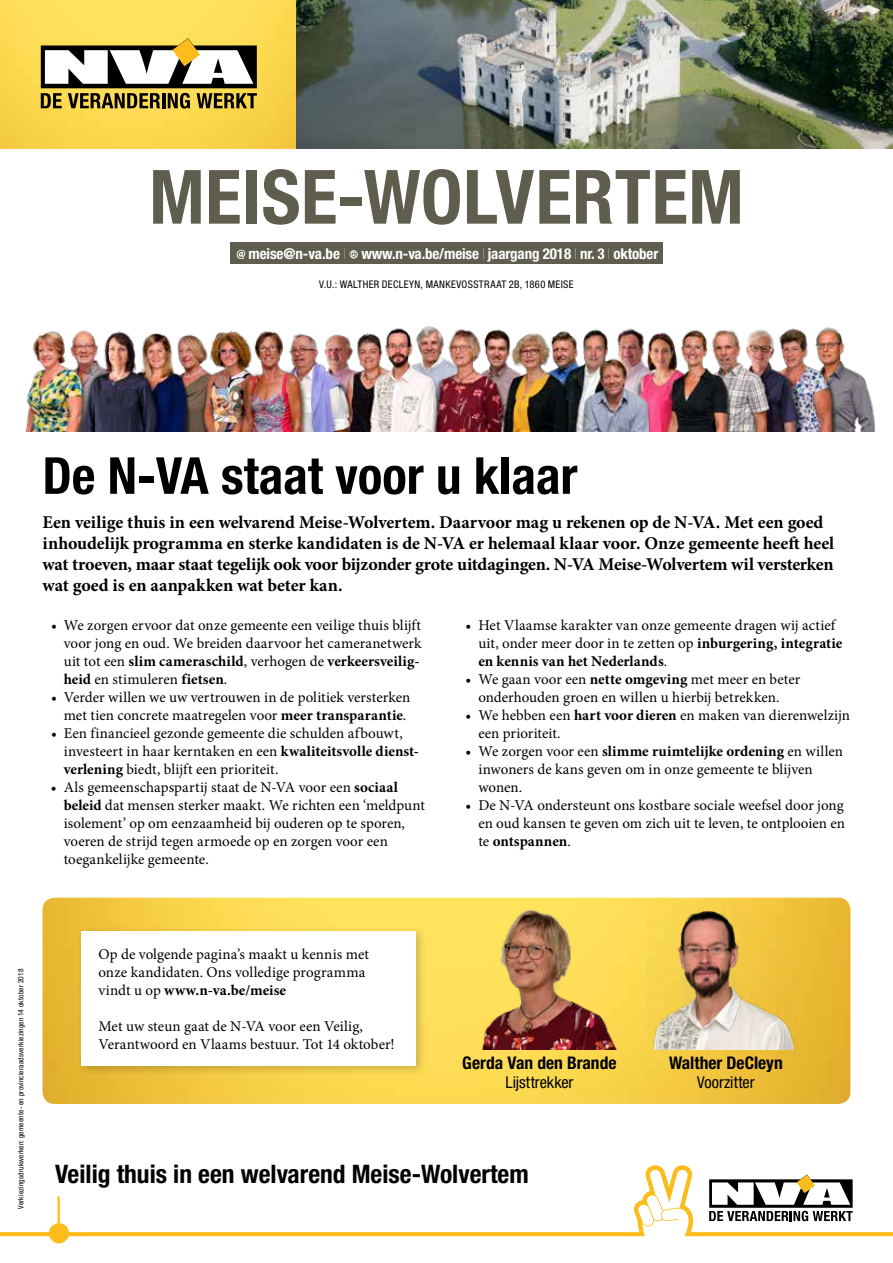
<style>
.page{position:relative;width:893px;height:1263px;background:#fff}
.page>*{position:absolute;margin:0;border:0;box-sizing:border-box;transform-origin:0 0}
.t1{font:700 condensed 75px "Helvetica Neue LT Std";letter-spacing:.01em;color:#5e5d4e}
.t2{font:700 condensed 51px "Helvetica Neue LT Std";color:#000}
.t3{font:700 condensed 25.5px "Helvetica Neue LT Std";color:#000}
.t4{font:700 18px/21px "Minion Pro";letter-spacing:-.01em;color:#000}
.t5{font:700 condensed 17.4px "Helvetica Neue LT Std";color:#000}
.t6{font:condensed 16.35px "Helvetica Neue LT Std";color:#000}
.t7{font:15px/18px "Minion Pro";color:#000}
.t8{font:700 condensed 15px "Helvetica Neue LT Std";letter-spacing:-.01em;color:#fff}
.t9{font:condensed 10.5px "Helvetica Neue LT Std";letter-spacing:.03em;color:#000}
.t10{font:condensed 7.5px "Helvetica Neue LT Std";letter-spacing:.015em;color:#000}
.s1{font-weight:200}
.s2{font-weight:700}
</style>
<div class="page">
<img style="left:0;top:0;width:297px;height:149px">
<svg style="left:41px;top:38px;width:216px;height:71px"></svg>
<svg style="left:0;top:1165px;width:893px;height:71px"></svg>
<svg style="left:709px;top:1174px;width:144px;height:47px"></svg>
<div style="left:49px;top:1223px;width:20px;height:20px;background:#fcbd1c;border-radius:50%"></div>
<hr style="left:58px;top:1196px;width:2px;height:37px;background:#fcbd1c">
<div style="left:230px;top:242px;width:433px;height:22px;background:#5e5d4e"></div>
<svg style="left:237px;top:250px;width:8px;height:9px"></svg>
<svg style="left:349px;top:250px;width:9px;height:9px"></svg>
<img style="left:43px;top:898px;width:807px;height:206px">
<img style="left:297px;top:0;width:596px;height:149px">
<img style="left:647px;top:900px;width:150px;height:149px">
<img style="left:469px;top:900px;width:156px;height:149px">
<img style="left:25px;top:326px;width:851px;height:105px">
<div style="left:76px;top:925px;width:351px;height:152px;background:#000;opacity:.2"></div>
<div style="left:81px;top:931px;width:335px;height:135px;background:#fff"></div>
<h1 class="t1" style="left:149px;top:152px;width:596px">MEISE-WOLVERTEM</h1>
<p class="t8" style="left:249px;top:244px;width:411px">meise@n-va.be <span class="s1">I</span> www.n-va.be/meise <span class="s1">I</span> jaargang 2018 <span class="s1">I</span> nr. 3 <span class="s1">I</span> oktober</p>
<p class="t9" style="left:319px;top:278px;width:256px">V.U.: WALTHER DECLEYN, MANKEVOSSTRAAT 2B, 1860 MEISE</p>
<h2 class="t2" style="left:43px;top:445px;width:536px">De N-VA staat voor u klaar</h2>
<p class="t4" style="left:43px;top:511px;width:793px">Een veilige thuis in een welvarend Meise-Wolvertem. Daarvoor mag u rekenen op de N-VA. Met een goed inhoudelijk programma en sterke kandidaten is de N-VA er helemaal klaar voor. Onze gemeente heeft heel wat troeven, maar staat tegelijk ook voor bijzonder grote uitdagingen. N-VA Meise-Wolvertem wil versterken wat goed is en aanpakken wat beter kan.</p>
<p class="t7" style="left:64px;top:616px;width:359px;text-indent:-13px">• We zorgen ervoor dat onze gemeente een veilige thuis blijft voor jong en oud. We breiden daarvoor het cameranetwerk uit tot een <span class="s2">slim cameraschild</span>, verhogen de <span class="s2">verkeersveilig&shy;heid</span> en stimuleren <span class="s2">fietsen</span>.</p>
<p class="t7" style="left:51px;top:688px;width:361px;text-align:center">• Verder willen we uw vertrouwen in de politiek versterken met tien concrete maatregelen voor <span class="s2">meer transparantie</span>.</p>
<p class="t7" style="left:64px;top:724px;width:357px;text-indent:-13px">• Een financieel gezonde gemeente die schulden afbouwt, investeert in haar kerntaken en een <span class="s2">kwaliteitsvolle dienst&shy;verlening</span> biedt, blijft een prioriteit.</p>
<p class="t7" style="left:64px;top:778px;width:363px;text-indent:-13px">• Als gemeenschapspartij staat de N-VA voor een <span class="s2">sociaal beleid</span> dat mensen sterker maakt. We richten een ‘meldpunt isolement’ op om eenzaamheid bij ouderen op te sporen, voeren de strijd tegen armoede op en zorgen voor een toegankelijke gemeente.</p>
<p class="t7" style="left:478px;top:616px;width:366px;text-indent:-13px">• Het Vlaamse karakter van onze gemeente dragen wij actief uit, onder meer door in te zetten op <span class="s2">inburgering, integratie en kennis van het Nederlands</span>.</p>
<p class="t7" style="left:466px;top:670px;width:336px;text-align:center">• We gaan voor een <span class="s2">nette omgeving</span> met meer en beter onderhouden groen en willen u hierbij betrekken.</p>
<p class="t7" style="left:478px;top:706px;width:373px;text-indent:-13px">• We hebben een <span class="s2">hart voor dieren</span> en maken van dierenwelzijn een prioriteit.</p>
<p class="t7" style="left:478px;top:742px;width:366px;text-indent:-13px">• We zorgen voor een <span class="s2">slimme ruimtelijke ordening</span> en willen inwoners de kans geven om in onze gemeente te blijven wonen.</p>
<p class="t7" style="left:478px;top:796px;width:368px;text-align:justify;text-indent:-13px">• De N-VA ondersteunt ons kostbare sociale weefsel door jong en oud kansen te geven om zich uit te leven, te ontplooien en te <span class="s2">ontspannen</span>.</p>
<p class="t10" style="left:16px;top:1209px;width:242px;rotate:-90deg">Verkiezingsdrukwerken: gemeente- en provincieraadsverkiezingen 14 oktober 2018</p>
<p class="t7" style="left:98px;top:945px;width:272px">Op de volgende pagina’s maakt u kennis met onze kandidaten. Ons volledige programma vindt u op <span class="s2">www.n-va.be/meise</span></p>
<p class="t7" style="left:98px;top:1017px;width:298px">Met uw steun gaat de N-VA voor een Veilig,<br>Verantwoord en Vlaams bestuur. Tot 14 oktober!</p>
<p class="t5" style="left:462px;top:1052px;width:156px">Gerda Van den Brande</p>
<p class="t6" style="left:505px;top:1073px;width:70px">Lijsttrekker</p>
<h3 class="t3" style="left:55px;top:1159px;width:475px">Veilig thuis in een welvarend Meise-Wolvertem</h3>
<p class="t5" style="left:669px;top:1052px;width:115px">Walther DeCleyn</p>
<p class="t6" style="left:697px;top:1073px;width:59px">Voorzitter</p>
</div>
